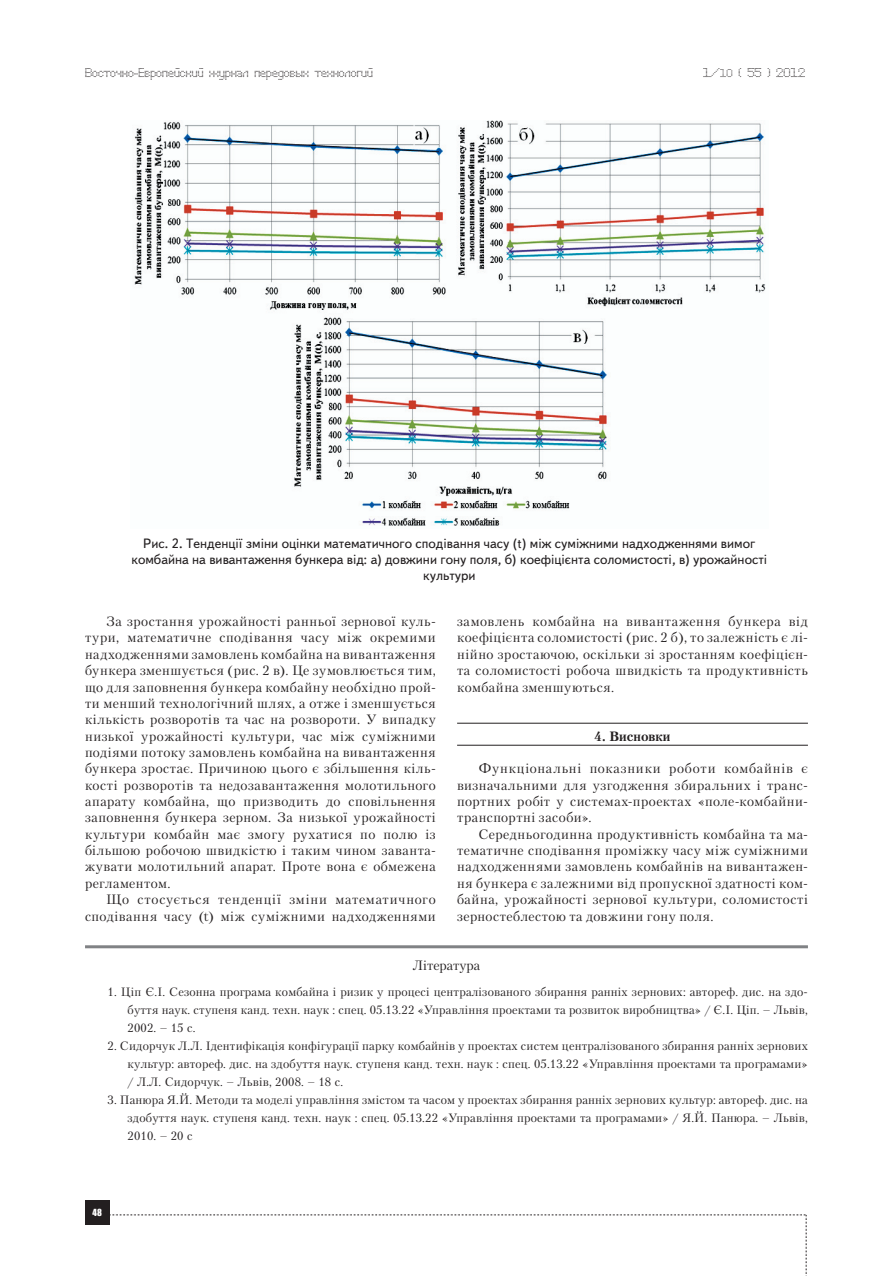
<style>
.page{position:relative;width:893px;height:1276px;background:#fff}
.page>*{position:absolute;margin:0;border:0;box-sizing:border-box;transform-origin:0 0}
.t1{font:13.5px/16.4px "Petersburg C";letter-spacing:.035em;color:#231f20;text-align:justify}
.t2{font:13.5px/16.2px "Text Book C";color:#231f20;text-align:center}
.t3{font:700 13.5px "Petersburg C";color:#231f20}
.t4{font:13.5px "Petersburg C";color:#231f20}
.t5{font:12px/18px "Petersburg C";letter-spacing:.015em;color:#231f20;text-align:justify}
.t6{font:12px "Perfo";letter-spacing:.015em;color:#231f20}
.t7{font:9px "Impact";color:#fff}
.s1{font-size:10.5px}
</style>
<div class="page">
<div style="left:85px;top:1200px;width:24px;height:25px;background:#231f20"></div>
<svg style="left:109px;top:1214px;width:698px;height:62px"></svg>
<hr style="left:457px;top:723px;width:351px;height:1px;background:#231f20">
<hr style="left:457px;top:745px;width:351px;height:1px;background:#231f20">
<img style="left:134px;top:120px;width:632px;height:406px">
<hr style="left:85px;top:945px;width:723px;height:3px;background:#808285">
<p class="t6" style="left:85px;top:65px;width:289px">Восточно-Европейский журнал передовых технологий</p>
<p class="t6" style="left:703px;top:65px;width:104px">1/<span class="s1">10</span> ( 55 ) 2012</p>
<p class="t2" style="left:131px;top:535px;width:637px">Рис. 2. Тенденції зміни оцінки математичного сподівання часу (t) між суміжними надходженнями вимог комбайна на вивантаження бункера від: а) довжини гону поля, б) коефіцієнта соломистості, в) урожайності культури</p>
<p class="t1" style="left:85px;top:613px;width:352px;text-indent:21px">За зростання урожайності ранньої зернової куль&shy;тури, математичне сподівання часу між окремими надходженнями замовлень комбайна на вивантаження бункера зменшується (рис. 2 в). Це зумовлюється тим, що для заповнення бункера комбайну необхідно прой&shy;ти менший технологічний шлях, а отже і зменшується кількість розворотів та час на розвороти. У випадку низької урожайності культури, час між суміжними подіями потоку замовлень комбайна на вивантаження бункера зростає. Причиною цього є збільшення кіль&shy;кості розворотів та недозавантаження молотильного апарату комбайна, що призводить до сповільнення заповнення бункера зерном. За низької урожайності культури комбайн має змогу рухатися по полю із більшою робочою швидкістю і таким чином заванта&shy;жувати молотильний апарат. Проте вона є обмежена регламентом.</p>
<p class="t1" style="left:85px;top:891px;width:352px;text-align:right">Що стосується тенденції зміни математичного сподівання часу (t) між суміжними надходженнями</p>
<p class="t1" style="left:457px;top:613px;width:352px">замовлень комбайна на вивантаження бункера від коефіцієнта соломистості (рис. 2 б), то залежність є лі&shy;нійно зростаючою, оскільки зі зростанням коефіцієн&shy;та соломистості робоча швидкість та продуктивність комбайна зменшуються.</p>
<p class="t3" style="left:595px;top:727px;width:77px">4. Висновки</p>
<p class="t1" style="left:457px;top:760px;width:352px;text-indent:21px">Функціональні показники роботи комбайнів є визначальними для узгодження збиральних і транс&shy;портних робіт у системах-проектах «поле-комбайни&shy;транспортні засоби».</p>
<p class="t1" style="left:457px;top:825px;width:352px;text-indent:21px">Середньогодинна продуктивність комбайна та ма&shy;тематичне сподівання проміжку часу між суміжними надходженнями замовлень комбайнів на вивантажен&shy;ня бункера є залежними від пропускної здатності ком&shy;байна, урожайності зернової культури, соломистості зерностеблестою та довжини гону поля.</p>
<p class="t4" style="left:413px;top:956px;width:69px">Література</p>
<p class="t5" style="left:128px;top:982px;width:682px;text-indent:-20px">1. Ціп Є.І. Сезонна програма комбайна і ризик у процесі централізованого збирання ранніх зернових: автореф. дис. на здо&shy;буття наук. ступеня канд. техн. наук : спец. 05.13.22 «Управління проектами та розвиток виробництва» / Є.І. Ціп. – Львів, 2002. – 15 с.</p>
<p class="t5" style="left:128px;top:1036px;width:682px;text-indent:-20px">2. Сидорчук Л.Л. Ідентифікація конфігурації парку комбайнів у проектах систем централізованого збирання ранніх зернових культур: автореф. дис. на здобуття наук. ступеня канд. техн. наук : спец. 05.13.22 «Управління проектами та програмами» / Л.Л. Сидорчук. – Львів, 2008. – 18 с.</p>
<p class="t5" style="left:128px;top:1090px;width:682px;text-indent:-20px">3. Панюра Я.Й. Методи та моделі управління змістом та часом у проектах збирання ранніх зернових культур: автореф. дис. на здобуття наук. ступеня канд. техн. наук : спец. 05.13.22 «Управління проектами та програмами» / Я.Й. Панюра. – Львів, 2010. – 20 с</p>
<p class="t7" style="left:93px;top:1205px;width:11px">48</p>
</div>
